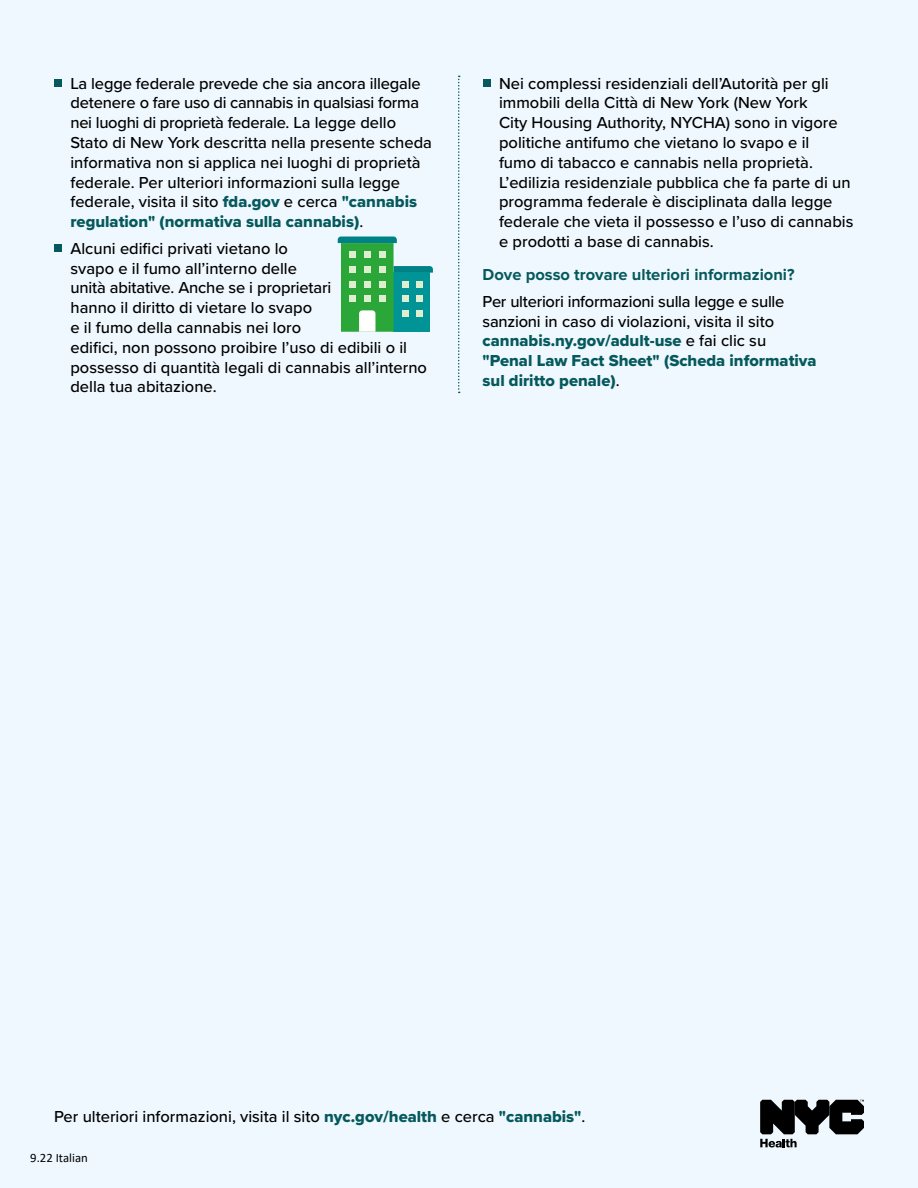
<style>
.page{position:relative;width:918px;height:1188px;background:#eff8fe}
.page>*{position:absolute;margin:0;border:0;box-sizing:border-box;transform-origin:0 0}
.t1{font:500 16.5px/19.8px "Proxima Nova";color:#000}
.t2{font:16.5px/19.8px "Proxima Nova Extrabld";color:#05595c}
.t3{font:700 16.5px "Proxima Nova";color:#05595c}
.t4{font:12.75px "Calibri";color:#000}
.s1{font-family:"Proxima Nova Extrabld";font-weight:400;color:#05595c}
.s2{font-family:"Proxima Nova";font-weight:500;color:#000}
</style>
<div class="page">
<div style="left:54px;top:79px;width:8px;height:8px;background:#05595c"></div>
<div style="left:54px;top:244px;width:8px;height:8px;background:#05595c"></div>
<div style="left:483px;top:79px;width:8px;height:8px;background:#05595c"></div>
<svg style="left:458px;top:76px;width:2px;height:317px"></svg>
<svg style="left:338px;top:237px;width:95px;height:95px"></svg>
<svg style="left:760px;top:1100px;width:104px;height:48px"></svg>
<p class="t1" style="left:70px;top:73px;width:363px">La legge federale prevede che sia ancora illegale detenere o fare uso di cannabis in qualsiasi forma nei luoghi di proprietà federale. La legge dello Stato di New York descritta nella presente scheda informativa non si applica nei luoghi di proprietà federale. Per ulteriori informazioni sulla legge federale, visita il sito <span class="s1">fda.gov</span> e cerca <span class="s1">"cannabis</span></p>
<p class="t2" style="left:70px;top:212px;width:294px">regulation" (normativa sulla cannabis)<span class="s2">.</span></p>
<p class="t1" style="left:70px;top:238px;width:358px">Alcuni edifici privati vietano lo<br>svapo e il fumo all’interno delle<br>unità abitative. Anche se i proprietari<br>hanno il diritto di vietare lo svapo<br>e il fumo della cannabis nei loro<br>edifici, non possono proibire l’uso di edibili o il possesso di quantità legali di cannabis all’interno della tua abitazione.</p>
<p class="t1" style="left:499px;top:73px;width:356px">Nei complessi residenziali dell’Autorità per gli immobili della Città di New York (New York<br>City Housing Authority, NYCHA) sono in vigore politiche antifumo che vietano lo svapo e il<br>fumo di tabacco e cannabis nella proprietà.<br>L’edilizia residenziale pubblica che fa parte di un programma federale è disciplinata dalla legge federale che vieta il possesso e l’uso di cannabis e prodotti a base di cannabis.</p>
<p class="t3" style="left:483px;top:265px;width:314px">Dove posso trovare ulteriori informazioni?</p>
<p class="t1" style="left:483px;top:291px;width:303px">Per ulteriori informazioni sulla legge e sulle sanzioni in caso di violazioni, visita il sito</p>
<p class="t2" style="left:483px;top:331px;width:336px">cannabis.ny.gov/adult-use <span class="s2">e fai clic su </span>"Penal Law Fact Sheet" (Scheda informativa sul diritto penale)<span class="s2">.</span></p>
<p class="t1" style="left:54px;top:1106px;width:533px">Per ulteriori informazioni, visita il sito <span class="s1">nyc.gov/health</span> e cerca <span class="s1">"cannabis"</span>.</p>
<p class="t4" style="left:30px;top:1149px;width:59px">9.22 Italian</p>
</div>
